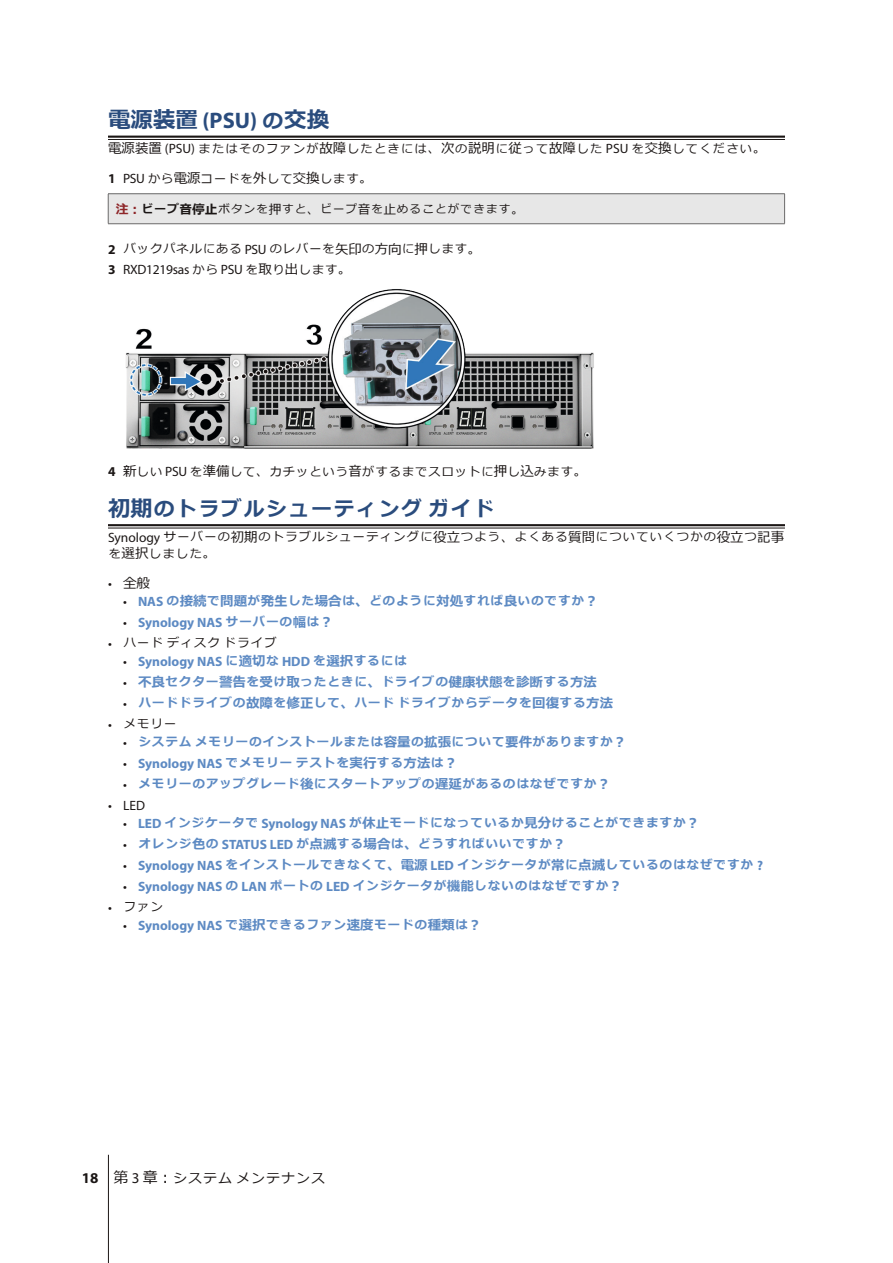
<style>
.page{position:relative;width:893px;height:1263px;background:#fff}
.page>*{position:absolute;margin:0;border:0;box-sizing:border-box;transform-origin:0 0}
.H2-underline{font:700 22.5px "Meiryo";color:#2a4c7d}
.H2-underline-2{font:700 20.25px "Meiryo";letter-spacing:.11em;color:#2a4c7d}
.t1{font:700 13.5px "Myriad Pro";color:#5d8ac3}
.t2{font:13.5px "Myriad Pro";letter-spacing:-.02em;color:#1b1615}
.t3{font:13.5px "Meiryo";letter-spacing:.11em;color:#1b1615}
.t4{font:700 12.15px "Meiryo";letter-spacing:.11em;color:#5d8ac3}
.Body-sidebar{font:12.15px/16.2px "Meiryo";letter-spacing:.11em;color:#1b1615}
.Body-sidebar-2{font:12.15px "Meiryo";letter-spacing:.085em;color:#1b1615}
.Warning-sidebar{font:11.55px "Meiryo";letter-spacing:.11em;color:#1b1615}
.s1{font-family:"Myriad Pro"}
.s2{font-size:20.25px}
.s3{font-size:13.5px}
.s4{font-family:"Myriad Pro";font-size:13.5px}
.s5{font-family:"Myriad Pro";font-weight:700;font-size:13.5px}
.s6{font-weight:700;font-size:12.75px;color:#8e2629}
.s7{font-weight:700}
.s8{font-weight:700;font-size:12.75px}
.s9{font-size:12.75px}
.s10{font-family:"Meiryo";font-size:12.15px}
.s11{font-family:"Meiryo"}
.s12{font-size:22.5px}
.s13{font-family:"Myriad Pro";font-weight:400;font-size:13.5px;color:#1b1615}
.s14{font-weight:400;color:#1b1615}
.s15{font-family:"Myriad Pro";font-weight:700;font-size:15px}
.s16{font-size:15px}
.s17{font-family:"Myriad Pro";font-size:15px}
</style>
<div class="page">
<hr style="left:108px;top:1155px;width:1px;height:108px;background:#1b1615">
<hr style="left:108px;top:136px;width:677px;height:2px;background:#1b1615">
<hr style="left:108px;top:139px;width:677px;height:1px;background:#1b1615">
<hr style="left:108px;top:524px;width:677px;height:2px;background:#1b1615">
<hr style="left:108px;top:528px;width:677px;height:1px;background:#1b1615">
<div style="left:108px;top:194px;width:677px;height:30px;background:#e7e7e7"></div>
<hr style="left:108px;top:194px;width:1px;height:30px;background:#6c6b6b">
<hr style="left:784px;top:194px;width:1px;height:30px;background:#6c6b6b">
<hr style="left:108px;top:193px;width:677px;height:1px;background:#6c6b6b">
<hr style="left:108px;top:223px;width:677px;height:1px;background:#6c6b6b">
<img style="left:126px;top:289px;width:468px;height:159px">
<p class="H2-underline" style="left:108px;top:104px;width:223px">電源装置 <span class="s1">(PSU)</span> <span class="s2">の</span>交換</p>
<p class="Body-sidebar" style="left:108px;top:141px;width:660px"><span class="s3">電源装置</span> <span class="s4">(PSU)</span> またはそのファンが<span class="s3">故障</span>したときには<span class="s3">、次</span>の<span class="s3">説明</span>に<span class="s3">従</span>って<span class="s3">故障</span>した <span class="s4">PSU</span> を<span class="s3">交換</span>してください<span class="s3">。</span></p>
<p class="Body-sidebar-2" style="left:108px;top:170px;width:266px"><span class="s5">1</span> <span class="s4">PSU</span> から<span class="s3">電源</span>コードを<span class="s3">外</span>して<span class="s3">交換</span>します<span class="s3">。</span></p>
<p class="Warning-sidebar" style="left:116px;top:201px;width:409px"><span class="s6">注︓</span><span class="s7">ビープ</span><span class="s8">音停止</span>ボタンを<span class="s9">押</span>すと<span class="s9">、</span>ビープ<span class="s9">音</span>を<span class="s9">止</span>めることができます<span class="s9">。</span></p>
<p class="Body-sidebar-2" style="left:108px;top:240px;width:374px"><span class="s5">2</span> バックパネルにある <span class="s4">PSU</span> のレバーを<span class="s3">矢印</span>の<span class="s3">方向</span>に<span class="s3">押</span>します<span class="s3">。</span></p>
<p class="t2" style="left:108px;top:261px;width:245px"><span class="s7">3</span> RXD1219sas <span class="s10">から</span> PSU <span class="s10">を</span><span class="s11">取</span><span class="s10">り</span><span class="s11">出</span><span class="s10">します</span><span class="s11">。</span></p>
<p class="Body-sidebar-2" style="left:108px;top:463px;width:480px"><span class="s5">4</span> <span class="s3">新</span>しい <span class="s4">PSU</span> を<span class="s3">準備</span>して<span class="s3">、</span>カチッという<span class="s3">音</span>がするまでスロットに<span class="s3">押</span>し<span class="s3">込</span>みます<span class="s3">。</span></p>
<p class="H2-underline-2" style="left:108px;top:494px;width:387px"><span class="s12">初期</span>のトラブルシューティングガイド</p>
<p class="Body-sidebar" style="left:108px;top:530px;width:678px"><span class="s4">Synology</span> サーバーの<span class="s3">初期</span>のトラブルシューティングに<span class="s3">役立</span>つよう<span class="s3">、</span>よくある<span class="s3">質問</span>についていくつかの<span class="s3">役立</span>つ<span class="s3">記事</span>を<span class="s3">選択</span>しました<span class="s3">。</span></p>
<p class="t3" style="left:108px;top:574px;width:43px"><span class="s1">•</span> 全般</p>
<p class="t4" style="left:123px;top:592px;width:477px"><span class="s13">•</span> <span class="s4">NAS</span> の<span class="s3">接続</span>で<span class="s3">問題</span>が<span class="s3">発生</span>した<span class="s3">場合</span>は<span class="s3">、</span>どのように<span class="s3">対処</span>すれば<span class="s3">良</span>いのですか<span class="s3">︖</span></p>
<p class="t1" style="left:123px;top:613px;width:212px"><span class="s14">•</span> Synology NAS <span class="s10">サーバーの</span><span class="s11">幅</span><span class="s10">は</span><span class="s11">︖</span></p>
<p class="Body-sidebar" style="left:108px;top:635px;width:170px"><span class="s4">•</span> ハードディスクドライブ</p>
<p class="t1" style="left:123px;top:652px;width:285px"><span class="s14">•</span> Synology NAS <span class="s10">に</span><span class="s11">適切</span><span class="s10">な</span> HDD <span class="s10">を</span><span class="s11">選択</span><span class="s10">するには</span></p>
<p class="t4" style="left:123px;top:673px;width:476px"><span class="s13">•</span> <span class="s3">不良</span>セクター<span class="s3">警告</span>を<span class="s3">受</span>け<span class="s3">取</span>ったときに<span class="s3">、</span>ドライブの<span class="s3">健康状態</span>を<span class="s3">診断</span>する<span class="s3">方法</span></p>
<p class="t4" style="left:123px;top:694px;width:492px"><span class="s13">•</span> ハードドライブの<span class="s3">故障</span>を<span class="s3">修正</span>して<span class="s3">、</span>ハードドライブからデータを<span class="s3">回復</span>する<span class="s3">方法</span></p>
<p class="Body-sidebar" style="left:108px;top:716px;width:70px"><span class="s4">•</span> メモリー</p>
<p class="t4" style="left:123px;top:733px;width:505px"><span class="s13">•</span> システムメモリーのインストールまたは<span class="s3">容量</span>の<span class="s3">拡張</span>について<span class="s3">要件</span>がありますか<span class="s3">︖</span></p>
<p class="t4" style="left:123px;top:754px;width:336px"><span class="s13">•</span> <span class="s4">Synology NAS</span> でメモリーテストを<span class="s3">実行</span>する<span class="s3">方法</span>は<span class="s3">︖</span></p>
<p class="t4" style="left:123px;top:775px;width:489px"><span class="s13">•</span> メモリーのアップグレード<span class="s3">後</span>にスタートアップの<span class="s3">遅延</span>があるのはなぜですか<span class="s3">︖</span></p>
<p class="t2" style="left:108px;top:797px;width:39px">• LED</p>
<p class="t4" style="left:123px;top:814px;width:578px"><span class="s13">•</span> <span class="s4">LED</span> インジケータで <span class="s4">Synology NAS</span> が<span class="s3">休止</span>モードになっているか<span class="s3">見分</span>けることができますか<span class="s3">︖</span></p>
<p class="t4" style="left:123px;top:835px;width:445px"><span class="s13">•</span> オレンジ<span class="s3">色</span>の <span class="s4">STATUS LED</span> が<span class="s3">点滅</span>する<span class="s3">場合</span>は<span class="s3">、</span>どうすればいいですか<span class="s3">︖</span></p>
<p class="t4" style="left:123px;top:856px;width:642px"><span class="s13">•</span> <span class="s4">Synology NAS</span> をインストールできなくて<span class="s3">、電源</span> <span class="s4">LED</span> インジケータが<span class="s3">常</span>に<span class="s3">点滅</span>しているのはなぜですか <span class="s4">?</span></p>
<p class="t4" style="left:123px;top:877px;width:501px"><span class="s13">•</span> <span class="s4">Synology NAS</span> の <span class="s4">LAN</span> ポートの <span class="s4">LED</span> インジケータが<span class="s3">機能</span>しないのはなぜですか<span class="s3">︖</span></p>
<p class="Body-sidebar" style="left:108px;top:899px;width:56px"><span class="s4">•</span> ファン</p>
<p class="t4" style="left:123px;top:916px;width:360px"><span class="s13">•</span> <span class="s4">Synology NAS</span> で<span class="s3">選択</span>できるファン<span class="s3">速度</span>モードの<span class="s3">種類</span>は<span class="s3">︖</span></p>
<p class="t3" style="left:82px;top:1168px;width:245px"><span class="s15">18</span> <span class="s16">第</span> <span class="s17">3</span> <span class="s16">章︓</span>システムメンテナンス</p>
</div>
